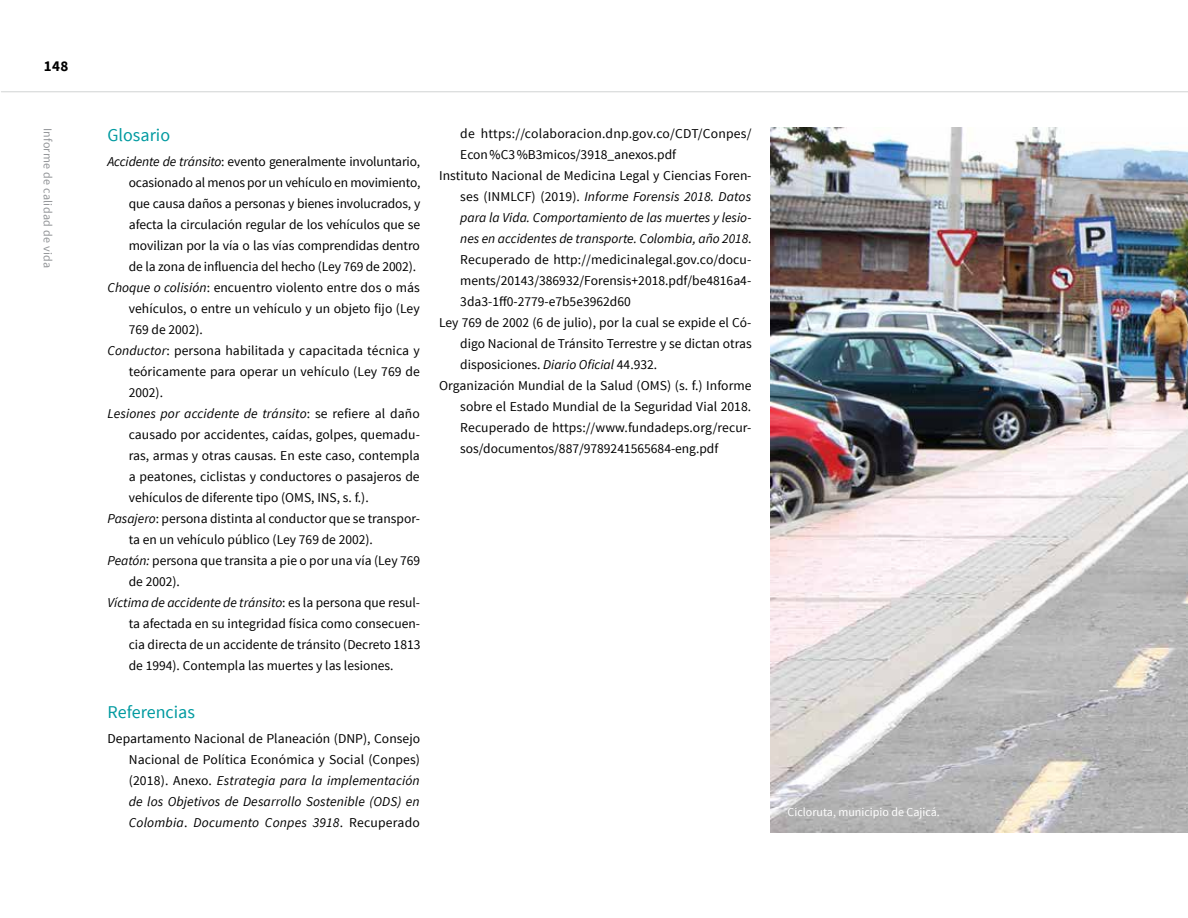
<style>
.page{position:relative;width:1188px;height:918px;background:#fff}
.page>*{position:absolute;margin:0;border:0;box-sizing:border-box;transform-origin:0 0}
.t1{font:18px "Source Sans Pro";color:#009aa0}
.t2{font:700 15px "Source Sans Pro";color:#000}
.t3{font:13.5px/21px "Source Sans Pro";color:#000;text-align:justify}
.t4{font:italic 13.5px "Source Sans Pro";color:#000}
.t5{font:12px "Source Sans Pro";color:#fff}
.t6{font:12px "Source Sans Pro";letter-spacing:.025em;color:#939598}
.s1{font-style:italic}
.s2{font-style:normal}
</style>
<div class="page">
<hr style="left:1px;top:91px;width:1187px;height:1px;background:#d1d3d4">
<img style="left:771px;top:128px;width:417px;height:705px">
<p class="t2" style="left:44px;top:57px;width:26px">148</p>
<p class="t6" style="left:55px;top:128px;width:142px;rotate:90deg">Informe de calidad de vida</p>
<h1 class="t1" style="left:108px;top:124px;width:64px">Glosario</h1>
<p class="t3" style="left:108px;top:152px;width:314px"><span class="s1">Accidente de tránsito</span>: evento generalmente involuntario,</p>
<p class="t3" style="left:129px;top:173px;width:293px">ocasionado al menos por un vehículo en movimiento,</p>
<p class="t3" style="left:129px;top:194px;width:293px">que causa daños a personas y bienes involucrados, y</p>
<p class="t3" style="left:129px;top:215px;width:293px">afecta la circulación regular de los vehículos que se</p>
<p class="t3" style="left:129px;top:236px;width:293px">movilizan por la vía o las vías comprendidas dentro</p>
<p class="t3" style="left:129px;top:257px;width:289px">de la zona de influencia del hecho (Ley 769 de 2002).</p>
<p class="t3" style="left:108px;top:278px;width:314px"><span class="s1">Choque o colisión</span>: encuentro violento entre dos o más</p>
<p class="t3" style="left:129px;top:299px;width:293px">vehículos, o entre un vehículo y un objeto fijo (Ley</p>
<p class="t3" style="left:129px;top:320px;width:76px">769 de 2002).</p>
<p class="t3" style="left:108px;top:341px;width:314px"><span class="s1">Conductor</span>: persona habilitada y capacitada técnica y</p>
<p class="t3" style="left:129px;top:362px;width:293px">teóricamente para operar un vehículo (Ley 769 de</p>
<p class="t3" style="left:129px;top:383px;width:36px">2002).</p>
<p class="t4" style="left:108px;top:406px;width:314px">Lesiones por accidente de tránsito<span class="s2">: se refiere al daño</span></p>
<p class="t3" style="left:129px;top:425px;width:293px">causado por accidentes, caídas, golpes, quemadu-</p>
<p class="t3" style="left:129px;top:446px;width:293px">ras, armas y otras causas. En este caso, contempla</p>
<p class="t3" style="left:129px;top:467px;width:292px">a peatones, ciclistas y conductores o pasajeros de</p>
<p class="t3" style="left:129px;top:488px;width:241px">vehículos de diferente tipo (OMS, INS, s. f.).</p>
<p class="t3" style="left:108px;top:509px;width:314px"><span class="s1">Pasajero</span>: persona distinta al conductor que se transpor-</p>
<p class="t3" style="left:129px;top:530px;width:246px">ta en un vehículo público (Ley 769 de 2002).</p>
<p class="t3" style="left:108px;top:551px;width:314px"><span class="s1">Peatón:</span> persona que transita a pie o por una vía (Ley 769</p>
<p class="t3" style="left:129px;top:572px;width:53px">de 2002).</p>
<p class="t4" style="left:108px;top:595px;width:314px">Víctima de accidente de tránsito<span class="s2">: es la persona que resul-</span></p>
<p class="t3" style="left:129px;top:614px;width:293px">ta afectada en su integridad física como consecuen-</p>
<p class="t3" style="left:129px;top:635px;width:293px">cia directa de un accidente de tránsito (Decreto 1813</p>
<p class="t3" style="left:129px;top:656px;width:266px">de 1994). Contempla las muertes y las lesiones.</p>
<h1 class="t1" style="left:108px;top:701px;width:89px">Referencias</h1>
<p class="t3" style="left:129px;top:728px;width:293px;text-indent:-21px">Departamento Nacional de Planeación (DNP), Consejo Nacional de Política Económica y Social (Conpes) (2018). Anexo. <span class="s1">Estrategia para la implementación de los Objetivos de Desarrollo Sostenible (ODS) en Colombia</span>. <span class="s1">Documento Conpes 3918</span>. Recuperado</p>
<p class="t3" style="left:460px;top:123px;width:293px">de https://colaboracion.dnp.gov.co/CDT/Conpes/</p>
<p class="t3" style="left:460px;top:144px;width:217px">Econ%C3%B3micos/3918_anexos.pdf</p>
<p class="t3" style="left:439px;top:165px;width:314px">Instituto Nacional de Medicina Legal y Ciencias Foren-</p>
<p class="t4" style="left:460px;top:188px;width:292px"><span class="s2">ses (INMLCF) (2019).</span> Informe Forensis 2018. Datos</p>
<p class="t4" style="left:460px;top:209px;width:293px">para la Vida. Comportamiento de las muertes y lesio-</p>
<p class="t4" style="left:460px;top:230px;width:293px">nes en accidentes de transporte. Colombia, año 2018<span class="s2">.</span></p>
<p class="t3" style="left:460px;top:249px;width:293px">Recuperado de http://medicinalegal.gov.co/docu-</p>
<p class="t3" style="left:460px;top:270px;width:292px">ments/20143/386932/Forensis+2018.pdf/be4816a4-</p>
<p class="t3" style="left:460px;top:312px;width:293px;text-indent:-21px">Ley 769 de 2002 (6 de julio), por la cual se expide el Có&shy;digo Nacional de Tránsito Terrestre y se dictan otras disposiciones. <span class="s1">Diario Oficial</span> 44.932.</p>
<p class="t3" style="left:460px;top:291px;width:172px">3da3-1ff0-2779-e7b5e3962d60</p>
<p class="t3" style="left:460px;top:375px;width:293px;text-indent:-21px">Organización Mundial de la Salud (OMS) (s. f.) Informe sobre el Estado Mundial de la Seguridad Vial 2018.<br>Recuperado de https://www.fundadeps.org/recur&shy;sos/documentos/887/9789241565684-eng.pdf</p>
<p class="t5" style="left:788px;top:805px;width:154px">Cicloruta, municipio de Cajicá.</p>
</div>
